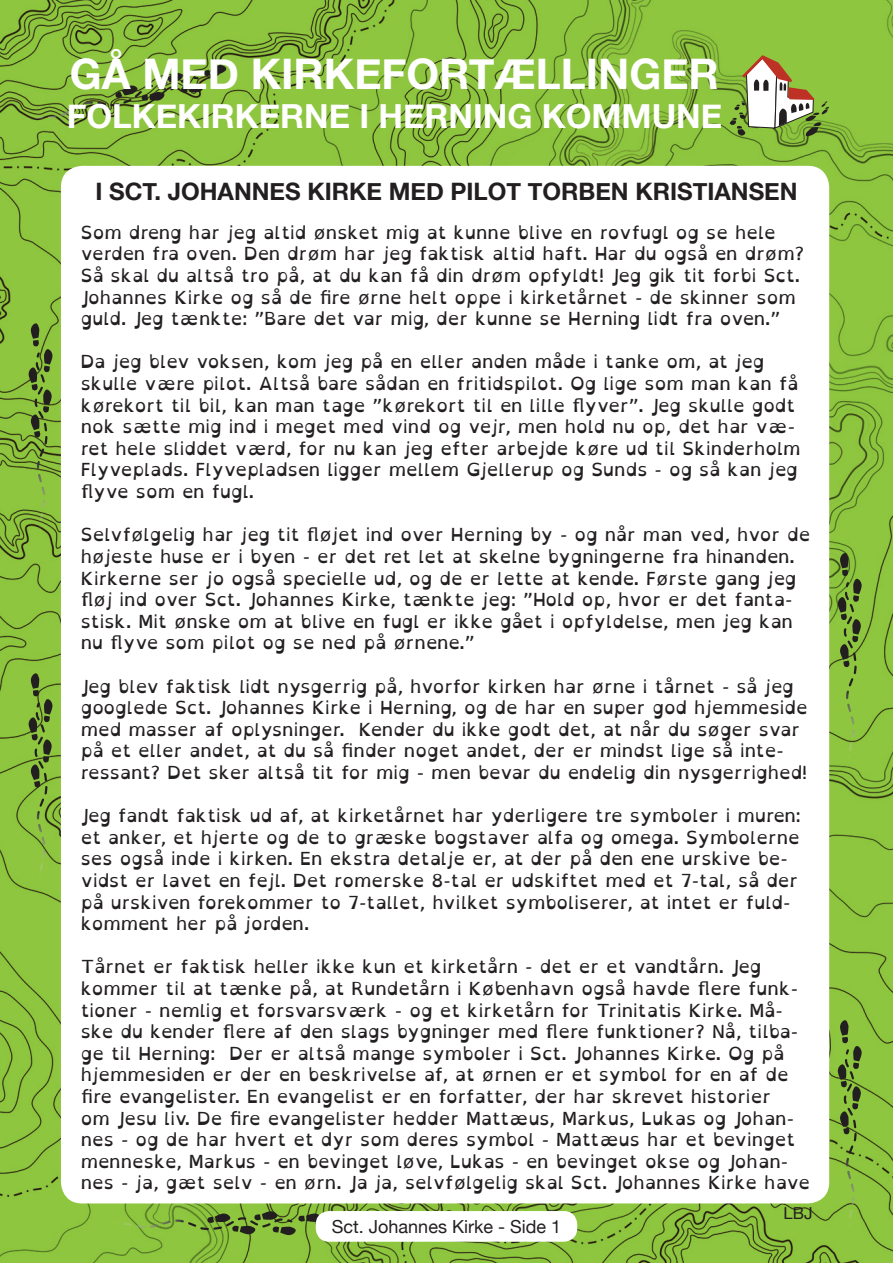
<style>
.page{position:relative;width:893px;height:1263px;background:#fff}
.page>*{position:absolute;margin:0;border:0;box-sizing:border-box;transform-origin:0 0}
.t1{font:700 42.15px "Helvetica Neue";color:#fff}
.t2{font:700 33.15px "Helvetica Neue";color:#fff}
.GMKH_Overskrift{font:700 24px "Helvetica Neue";color:#231f20}
.GMKH_Brødtekst{font:18px/21.6px "Open Dyslexic";color:#231f20}
.t3{font:18px "Helvetica Neue";color:#231f20}
.t4{font:16.5px "Helvetica Neue";color:#231f20}
</style>
<div class="page">
<img style="left:0;top:0;width:893px;height:1263px">
<svg style="left:28px;top:673px;width:25px;height:209px;background:#78a438"></svg>
<svg style="left:28px;top:323px;width:25px;height:209px;background:#749e36"></svg>
<svg style="left:838px;top:1020px;width:24px;height:209px;background:#79a539"></svg>
<svg style="left:113px;top:1211px;width:209px;height:24px;background:#76a238"></svg>
<svg style="left:838px;top:553px;width:24px;height:209px;background:#79a639"></svg>
<svg style="left:23px;top:64px;width:204px;height:58px;background:#7ba837"></svg>
<div style="left:61px;top:166px;width:768px;height:1037px;background:#fff;border-radius:21px"></div>
<svg style="left:729px;top:55px;width:100px;height:81px"></svg>
<div style="left:316px;top:1211px;width:261px;height:31px;background:#fff;border-radius:14px"></div>
<h1 class="t1" style="left:70px;top:41px;width:650px">GÅ MED KIRKEFORTÆLLINGER</h1>
<h2 class="t2" style="left:67px;top:90px;width:657px">FOLKEKIRKERNE I HERNING KOMMUNE</h2>
<p class="GMKH_Overskrift" style="left:95px;top:173px;width:704px">I SCT. JOHANNES KIRKE MED PILOT TORBEN KRISTIANSEN</p>
<p class="GMKH_Brødtekst" style="left:81px;top:222px;width:725px">Som dreng har jeg altid ønsket mig at kunne blive en rovfugl og se hele verden fra oven. Den drøm har jeg faktisk altid haft. Har du også en drøm?<br>Så skal du altså tro på, at du kan få din drøm opfyldt! Jeg gik tit forbi Sct.<br>Johannes Kirke og så de fire ørne helt oppe i kirketårnet - de skinner som guld. Jeg tænkte: ”Bare det var mig, der kunne se Herning lidt fra oven.”</p>
<p class="GMKH_Brødtekst" style="left:81px;top:351px;width:721px">Da jeg blev voksen, kom jeg på en eller anden måde i tanke om, at jeg skulle være pilot. Altså bare sådan en fritidspilot. Og lige som man kan få kørekort til bil, kan man tage ”kørekort til en lille flyver”. Jeg skulle godt nok sætte mig ind i meget med vind og vejr, men hold nu op, det har væ&shy;ret hele sliddet værd, for nu kan jeg efter arbejde køre ud til Skinderholm Flyveplads. Flyvepladsen ligger mellem Gjellerup og Sunds - og så kan jeg flyve som en fugl.</p>
<p class="GMKH_Brødtekst" style="left:81px;top:524px;width:731px">Selvfølgelig har jeg tit fløjet ind over Herning by - og når man ved, hvor de højeste huse er i byen - er det ret let at skelne bygningerne fra hinanden.<br>Kirkerne ser jo også specielle ud, og de er lette at kende. Første gang jeg fløj ind over Sct. Johannes Kirke, tænkte jeg: ”Hold op, hvor er det fanta&shy;stisk. Mit ønske om at blive en fugl er ikke gået i opfyldelse, men jeg kan nu flyve som pilot og se ned på ørnene.”</p>
<p class="GMKH_Brødtekst" style="left:81px;top:675px;width:729px">Jeg blev faktisk lidt nysgerrig på, hvorfor kirken har ørne i tårnet - så jeg googlede Sct. Johannes Kirke i Herning, og de har en super god hjemmeside med masser af oplysninger. Kender du ikke godt det, at når du søger svar på et eller andet, at du så finder noget andet, der er mindst lige så inte&shy;ressant? Det sker altså tit for mig - men bevar du endelig din nysgerrighed!</p>
<p class="GMKH_Brødtekst" style="left:81px;top:805px;width:721px">Jeg fandt faktisk ud af, at kirketårnet har yderligere tre symboler i muren: et anker, et hjerte og de to græske bogstaver alfa og omega. Symbolerne ses også inde i kirken. En ekstra detalje er, at der på den ene urskive be&shy;vidst er lavet en fejl. Det romerske 8-tal er udskiftet med et 7-tal, så der på urskiven forekommer to 7-tallet, hvilket symboliserer, at intet er fuld&shy;komment her på jorden.</p>
<p class="GMKH_Brødtekst" style="left:81px;top:956px;width:731px">Tårnet er faktisk heller ikke kun et kirketårn - det er et vandtårn. Jeg kommer til at tænke på, at Rundetårn i København også havde flere funk&shy;tioner - nemlig et forsvarsværk - og et kirketårn for Trinitatis Kirke. Må&shy;ske du kender flere af den slags bygninger med flere funktioner? Nå, tilba&shy;ge til Herning: Der er altså mange symboler i Sct. Johannes Kirke. Og på hjemmesiden er der en beskrivelse af, at ørnen er et symbol for en af de fire evangelister. En evangelist er en forfatter, der har skrevet historier<br>om Jesu liv. De fire evangelister hedder Mattæus, Markus, Lukas og Johan&shy;nes - og de har hvert et dyr som deres symbol - Mattæus har et bevinget menneske, Markus - en bevinget løve, Lukas - en bevinget okse og Johan&shy;nes - ja, gæt selv - en ørn. Ja ja, selvfølgelig skal Sct. Johannes Kirke have</p>
<p class="t3" style="left:332px;top:1214px;width:231px">Sct. Johannes Kirke - Side 1</p>
<p class="t4" style="left:784px;top:1201px;width:31px">LBJ</p>
</div>
